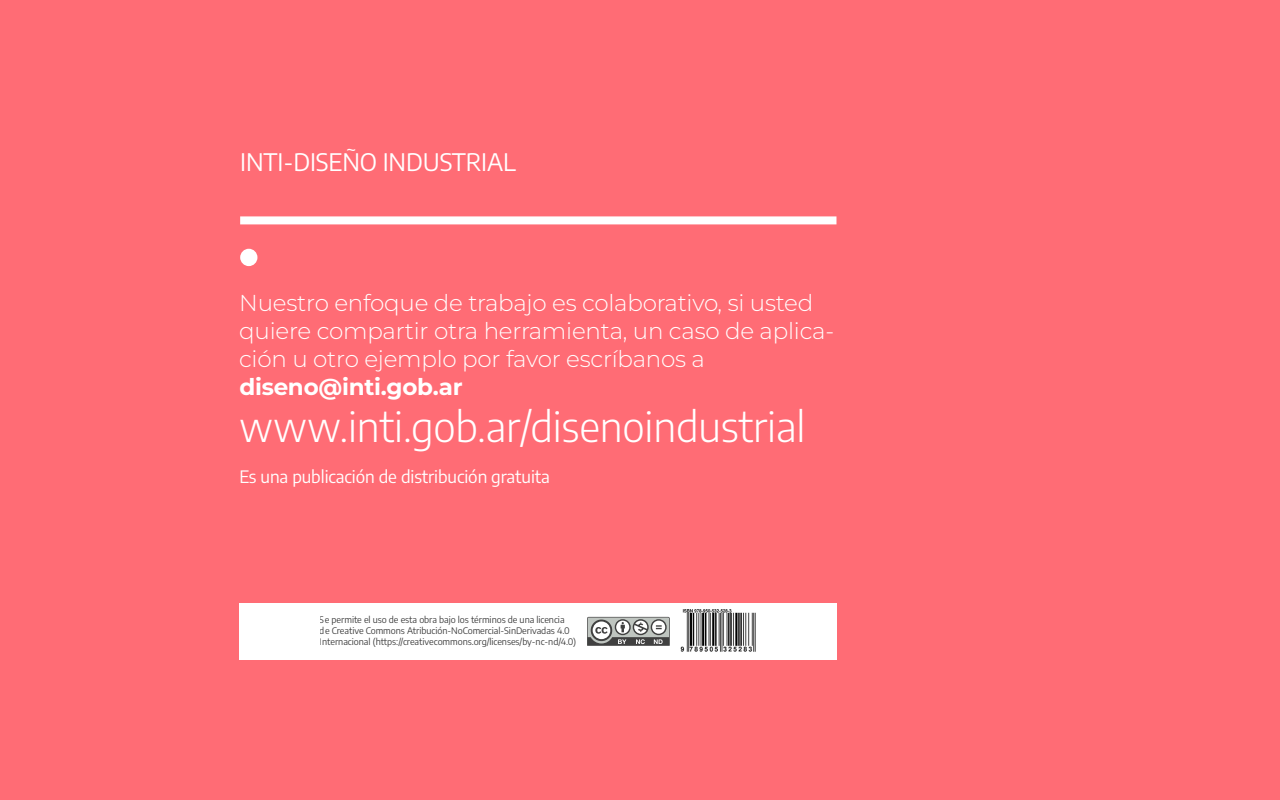
<style>
.page{position:relative;width:1280px;height:800px;background:#ff6c75}
.page>*{position:absolute;margin:0;border:0;box-sizing:border-box;transform-origin:0 0}
.t1{font:300 41px "Encode Sans";letter-spacing:-.005em;color:#fff}
.t2{font:24px "Encode Sans";letter-spacing:-.005em;color:#fff}
.t3{font:300 23px/28px "Montserrat";letter-spacing:-.01em;color:#fff}
.t4{font:700 23px "Montserrat";letter-spacing:-.01em;color:#fff}
.t5{font:17px "Encode Sans";letter-spacing:-.005em;color:#fff}
.t6{font:9px/10.8px "Encode Sans";letter-spacing:-.005em;color:#000}
</style>
<div class="page">
<div style="left:240px;top:249px;width:17px;height:17px;background:#fff;border-radius:50%"></div>
<div style="left:240px;top:216px;width:596px;height:8px;background:#fff"></div>
<div style="left:239px;top:603px;width:598px;height:57px;background:#fff"></div>
<svg style="left:587px;top:617px;width:83px;height:29px"></svg>
<img style="left:680px;top:610px;width:76px;height:42px">
<h2 class="t2" style="left:240px;top:146px;width:277px">INTI-DISEÑO INDUSTRIAL</h2>
<h3 class="t3" style="left:239px;top:289px;width:596px">Nuestro enfoque de trabajo es colaborativo, si usted quiere compartir otra herramienta, un caso de aplica&shy;ción u otro ejemplo por favor escríbanos a</h3>
<h3 class="t4" style="left:239px;top:372px;width:225px">diseno@inti.gob.ar</h3>
<h1 class="t1" style="left:239px;top:398px;width:568px">www.inti.gob.ar/disenoindustrial</h1>
<h3 class="t5" style="left:239px;top:465px;width:312px">Es una publicación de distribución gratuita</h3>
<p class="t6" style="left:320px;top:614px;width:258px">Se permite el uso de esta obra bajo los términos de una licencia de Creative Commons Atribución-NoComercial-SinDerivadas 4.0<br>Internacional (https://creativecommons.org/licenses/by-nc-nd/4.0)</p>
</div>
